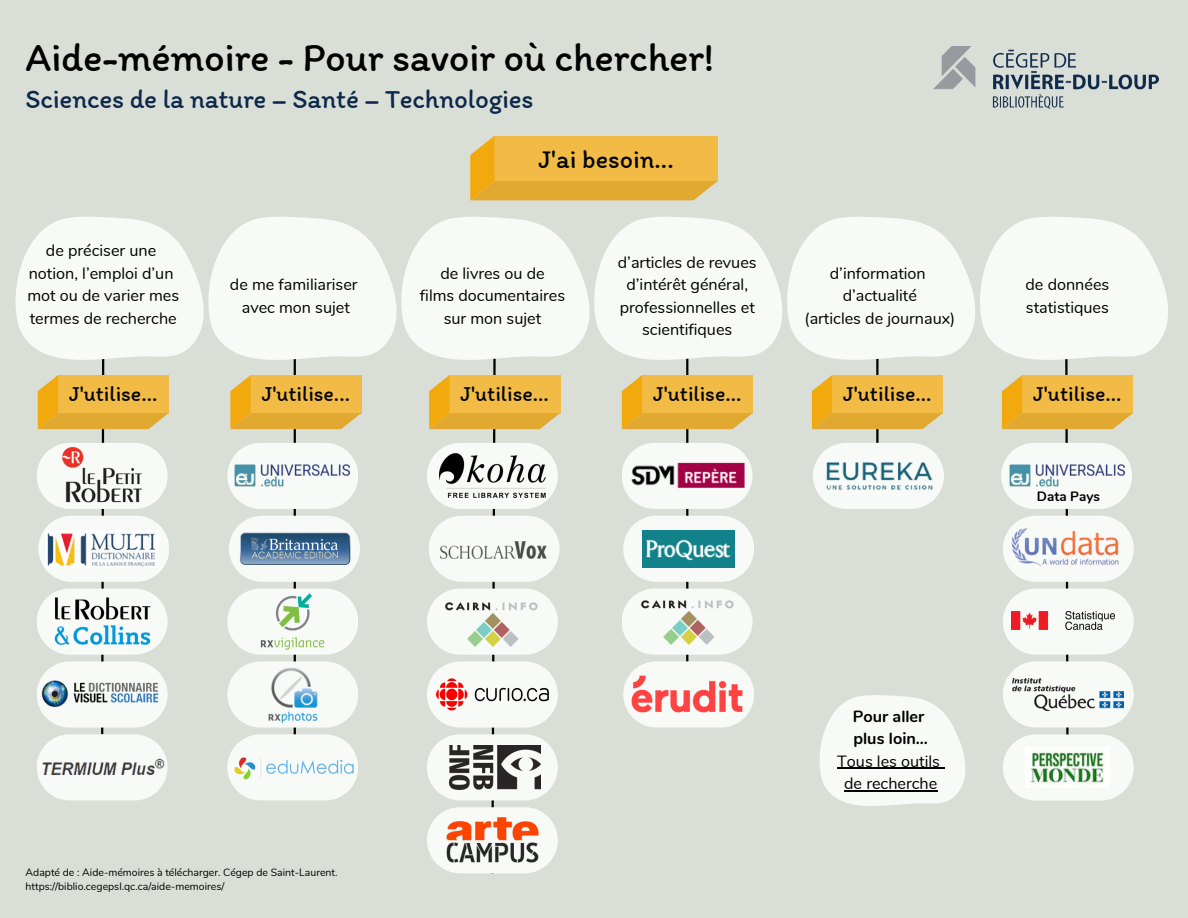
<style>
.page{position:relative;width:1188px;height:918px;background:#d9dfd6}
.page>*{position:absolute;margin:0;border:0;box-sizing:border-box;transform-origin:0 0}
.t1{font:40.5px "Itim";letter-spacing:-.01em;color:#000}
.t2{font:27px "Itim";letter-spacing:-.01em;color:#0e284b}
.t3{font:26.1px "Itim";color:#040606}
.t4{font:21.75px "Itim";color:#040606}
.t5{font:16.2px/22.5px "Nunito";color:#000;text-align:center}
.t6{font:700 13.5px "Nunito";color:#000}
.t7{font:10.5px "Nunito";color:#000}
.s1{font-weight:700}
</style>
<div class="page">
<img style="left:934px;top:47px;width:225px;height:62px">
<svg style="left:470px;top:136px;width:248px;height:29px;background:#f1ba46"></svg>
<hr style="left:294px;top:340px;width:2px;height:428px;background:#000">
<hr style="left:686px;top:340px;width:2px;height:366px;background:#000">
<hr style="left:876px;top:318px;width:3px;height:180px;background:#000">
<svg style="left:15px;top:216px;width:145px;height:133px;background:#f3f7f2"></svg>
<svg style="left:160px;top:216px;width:192px;height:213px;fill:#f7faf6"></svg>
<svg style="left:352px;top:165px;width:193px;height:256px"></svg>
<svg style="left:545px;top:165px;width:193px;height:264px"></svg>
<svg style="left:738px;top:216px;width:193px;height:213px;fill:#f7faf6"></svg>
<svg style="left:931px;top:216px;width:237px;height:207px;fill:#f7faf6"></svg>
<svg style="left:227px;top:443px;width:131px;height:66px"></svg>
<svg style="left:622px;top:443px;width:130px;height:66px"></svg>
<svg style="left:813px;top:443px;width:131px;height:66px"></svg>
<svg style="left:229px;top:516px;width:131px;height:66px"></svg>
<svg style="left:623px;top:516px;width:131px;height:66px"></svg>
<svg style="left:644px;top:661px;width:89px;height:67px"></svg>
<svg style="left:227px;top:589px;width:131px;height:66px"></svg>
<svg style="left:622px;top:589px;width:130px;height:66px"></svg>
<svg style="left:227px;top:661px;width:131px;height:67px"></svg>
<svg style="left:227px;top:734px;width:126px;height:66px"></svg>
<svg style="left:37px;top:327px;width:132px;height:473px"></svg>
<svg style="left:427px;top:327px;width:133px;height:547px"></svg>
<img style="left:440px;top:454px;width:105px;height:44px">
<img style="left:441px;top:539px;width:105px;height:20px">
<img style="left:440px;top:600px;width:105px;height:49px">
<img style="left:636px;top:598px;width:105px;height:49px">
<img style="left:427px;top:666px;width:133px;height:57px">
<img style="left:449px;top:745px;width:91px;height:44px">
<img style="left:444px;top:817px;width:98px;height:47px">
<img style="left:824px;top:459px;width:110px;height:33px">
<img style="left:629px;top:456px;width:120px;height:39px">
<img style="left:623px;top:664px;width:131px;height:61px">
<img style="left:234px;top:463px;width:117px;height:26px">
<img style="left:237px;top:527px;width:118px;height:43px">
<img style="left:62px;top:447px;width:82px;height:58px">
<img style="left:46px;top:530px;width:112px;height:37px">
<img style="left:51px;top:593px;width:108px;height:59px">
<img style="left:41px;top:681px;width:119px;height:28px">
<img style="left:38px;top:756px;width:131px;height:23px">
<img style="left:642px;top:530px;width:93px;height:37px">
<img style="left:261px;top:593px;width:64px;height:57px">
<img style="left:259px;top:666px;width:67px;height:65px">
<img style="left:228px;top:750px;width:130px;height:36px">
<svg style="left:819px;top:695px;width:147px;height:111px"></svg>
<hr style="left:844px;top:790px;width:93px;height:1px;background:#000">
<svg style="left:1001px;top:338px;width:133px;height:463px"></svg>
<img style="left:1025px;top:747px;width:84px;height:41px">
<h3 class="t1" style="left:26px;top:32px;width:690px">Aide-mémoire - Pour savoir où chercher!</h3>
<p class="t2" style="left:26px;top:82px;width:509px">Sciences de la nature – Santé – Technologies</p>
<h4 class="t3" style="left:539px;top:143px;width:137px">J'ai besoin...</h4>
<h3 class="t5" style="left:27px;top:240px;width:153px">de préciser une notion, l’emploi d’un mot ou de varier mes termes de recherche</h3>
<p class="t5" style="left:230px;top:274px;width:129px">de me familiariser avec mon sujet</p>
<h4 class="t5" style="left:420px;top:262px;width:147px">de livres ou de<br>films documentaires sur mon sujet</h4>
<h3 class="t5" style="left:618px;top:251px;width:140px">d’articles de revues d’intérêt général, professionnelles et scientifiques</h3>
<p class="t5" style="left:805px;top:262px;width:152px">d’information d’actualité<br>(articles de journaux)</p>
<h4 class="t5" style="left:1026px;top:274px;width:85px;text-align:left">de données statistiques</h4>
<h1 class="t4" style="left:69px;top:380px;width:90px">J'utilise...</h1>
<h2 class="t4" style="left:262px;top:380px;width:90px">J'utilise...</h2>
<p class="t4" style="left:460px;top:380px;width:90px">J'utilise...</p>
<h2 class="t4" style="left:653px;top:380px;width:90px">J'utilise...</h2>
<p class="t4" style="left:843px;top:380px;width:90px">J'utilise...</p>
<h4 class="t4" style="left:1033px;top:380px;width:90px">J'utilise...</h4>
<h4 class="t7" style="left:26px;top:865px;width:313px">Adapté de : Aide-mémoires à télécharger. Cégep de Saint-Laurent.</h4>
<h3 class="t7" style="left:26px;top:879px;width:200px">https://biblio.cegepsl.qc.ca/aide-memoires/</h3>
<h3 class="t5" style="left:837px;top:705px;width:104px"><span class="s1">Pour aller plus loin…<br></span>Tous les outils de recherche</h3>
<p class="t6" style="left:1037px;top:487px;width:65px">Data Pays</p>
</div>
